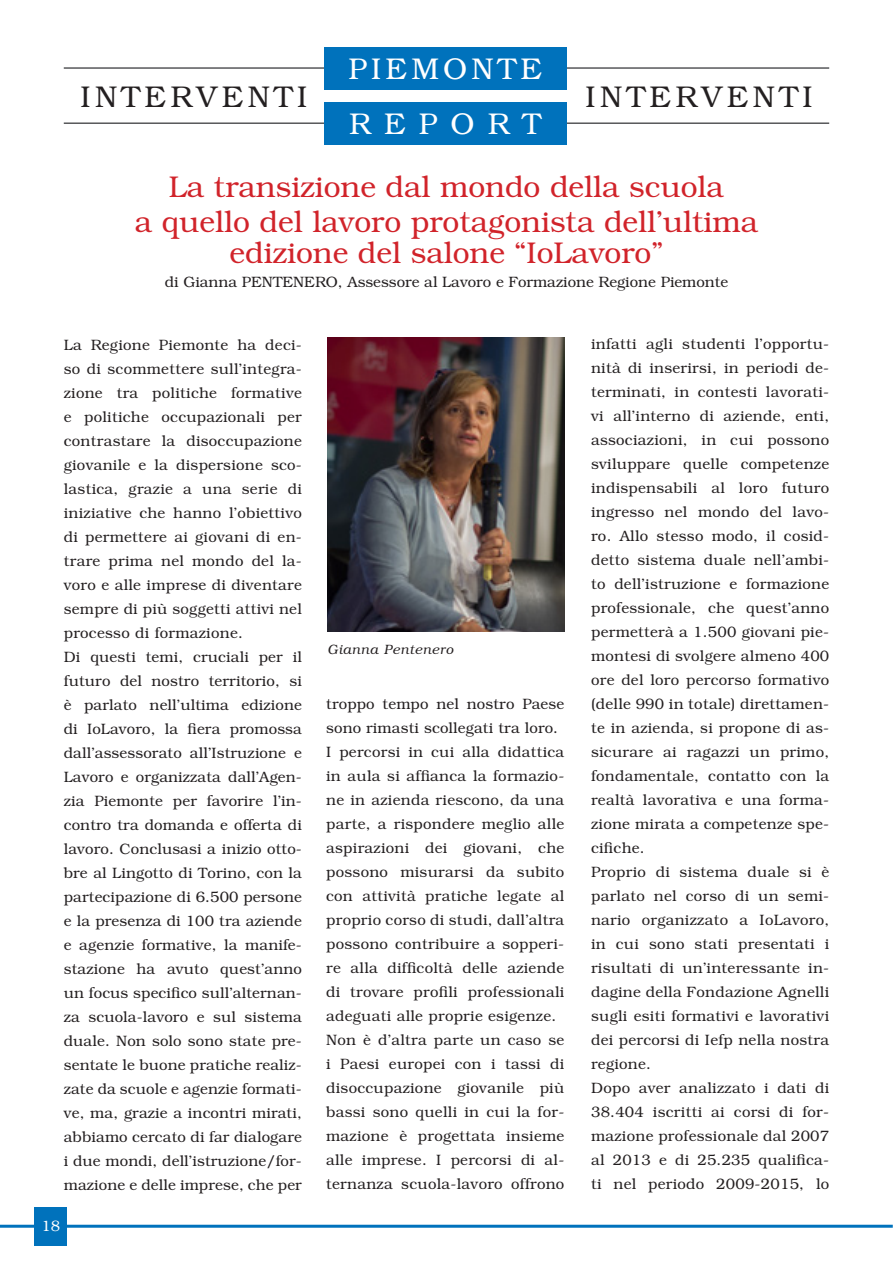
<style>
.page{position:relative;width:893px;height:1263px;background:#fff}
.page>*{position:absolute;margin:0;border:0;box-sizing:border-box;transform-origin:0 0}
.t1{font:300 30px/34.5px "Bookman";color:#d1232a;text-align:center}
.t2{font:300 30px "Bookman";letter-spacing:.145em;color:#231f20}
.t3{font:300 30px/55.2px "Bookman";letter-spacing:.14em;color:#fff}
.t4{font:300 15px/24px "Bookman";letter-spacing:.02em;color:#231f20}
.t5{font:300 15px "Bookman";color:#231f20}
.t6{font:300 15px "Bookman";color:#fff}
.t7{font:italic 300 13.5px "Bookman";letter-spacing:.05em;color:#231f20}
</style>
<div class="page">
<hr style="left:0;top:1225px;width:893px;height:3px;background:#0072bc">
<div style="left:35px;top:1208px;width:32px;height:38px;background:#0072bc"></div>
<hr style="left:64px;top:67px;width:765px;height:2px;background:#57585a">
<hr style="left:64px;top:122px;width:765px;height:2px;background:#57585a">
<div style="left:324px;top:47px;width:242px;height:42px;background:#0072bc"></div>
<div style="left:324px;top:103px;width:242px;height:42px;background:#0072bc"></div>
<img style="left:327px;top:338px;width:237px;height:293px">
<h1 class="t3" style="left:348px;top:41px;width:195px">PIEMONTE<br>REPORT</h1>
<h1 class="t2" style="left:80px;top:80px;width:228px">INTERVENTI</h1>
<h1 class="t2" style="left:586px;top:80px;width:228px">INTERVENTI</h1>
<h1 class="t1" style="left:135px;top:170px;width:625px">La transizione dal mondo della scuola<br>a quello del lavoro protagonista dell’ultima</h1>
<h1 class="t1" style="left:230px;top:236px;width:435px">edizione del salone “IoLavoro”</h1>
<p class="t5" style="left:165px;top:274px;width:565px">di Gianna PENTENERO, Assessore al Lavoro e Formazione Regione Piemonte</p>
<p class="t4" style="left:64px;top:333px;width:240px">La Regione Piemonte ha deci&shy;so di scommettere sull’integra&shy;zione tra politiche formative e politiche occupazionali per contrastare la disoccupazione giovanile e la dispersione sco&shy;lastica, grazie a una serie di iniziative che hanno l’obiettivo di permettere ai giovani di en&shy;trare prima nel mondo del la&shy;voro e alle imprese di diventare sempre di più soggetti attivi nel processo di formazione.<br>Di questi temi, cruciali per il futuro del nostro territorio, si è parlato nell’ultima edizione di IoLavoro, la fiera promossa dall’assessorato all’Istruzione e<br>Lavoro e organizzata dall’Agen&shy;zia Piemonte per favorire l’in&shy;contro tra domanda e offerta di lavoro. Conclusasi a inizio otto&shy;bre al Lingotto di Torino, con la partecipazione di 6.500 persone e la presenza di 100 tra aziende e agenzie formative, la manife&shy;stazione ha avuto quest’anno un focus specifico sull’alternan&shy;za scuola-lavoro e sul sistema duale. Non solo sono state pre&shy;sentate le buone pratiche realiz&shy;zate da scuole e agenzie formati&shy;ve, ma, grazie a incontri mirati, abbiamo cercato di far dialogare i due mondi, dell’istruzione/for&shy;mazione e delle imprese, che per</p>
<p class="t6" style="left:41px;top:1217px;width:20px">18</p>
<p class="t7" style="left:327px;top:642px;width:127px">Gianna Pentenero</p>
<p class="t4" style="left:326px;top:692px;width:240px">troppo tempo nel nostro Paese sono rimasti scollegati tra loro.<br>I percorsi in cui alla didattica in aula si affianca la formazio&shy;ne in azienda riescono, da una parte, a rispondere meglio alle aspirazioni dei giovani, che possono misurarsi da subito con attività pratiche legate al proprio corso di studi, dall’altra possono contribuire a sopperi&shy;re alla difficoltà delle aziende di trovare profili professionali adeguati alle proprie esigenze.<br>Non è d’altra parte un caso se i Paesi europei con i tassi di disoccupazione giovanile più bassi sono quelli in cui la for&shy;mazione è progettata insieme alle imprese. I percorsi di al&shy;ternanza scuola-lavoro offrono</p>
<p class="t4" style="left:591px;top:332px;width:240px">infatti agli studenti l’opportu&shy;nità di inserirsi, in periodi de&shy;terminati, in contesti lavorati&shy;vi all’interno di aziende, enti, associazioni, in cui possono sviluppare quelle competenze indispensabili al loro futuro ingresso nel mondo del lavo&shy;ro. Allo stesso modo, il cosid&shy;detto sistema duale nell’ambi&shy;to dell’istruzione e formazione professionale, che quest’anno permetterà a 1.500 giovani pie&shy;montesi di svolgere almeno 400 ore del loro percorso formativo (delle 990 in totale) direttamen&shy;te in azienda, si propone di as&shy;sicurare ai ragazzi un primo, fondamentale, contatto con la realtà lavorativa e una forma&shy;zione mirata a competenze spe&shy;cifiche.<br>Proprio di sistema duale si è parlato nel corso di un semi&shy;nario organizzato a IoLavoro, in cui sono stati presentati i risultati di un’interessante in&shy;dagine della Fondazione Agnelli sugli esiti formativi e lavorativi dei percorsi di Iefp nella nostra regione.<br>Dopo aver analizzato i dati di<br>38.404 iscritti ai corsi di for&shy;mazione professionale dal 2007 al 2013 e di 25.235 qualifica&shy;ti nel periodo 2009-2015, lo</p>
</div>
